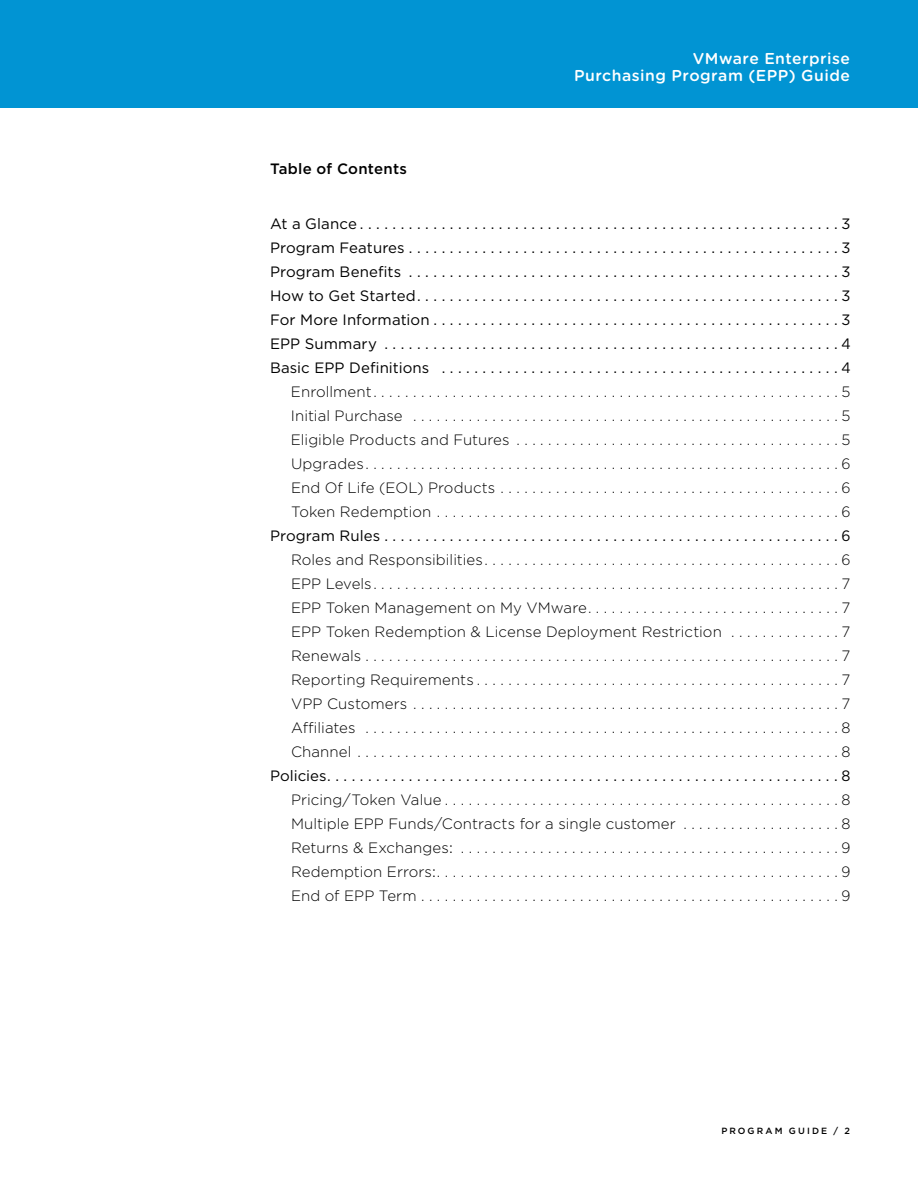
<style>
.page{position:relative;width:918px;height:1188px;background:#fff}
.page>*{position:absolute;margin:0;border:0;box-sizing:border-box;transform-origin:0 0}
.t1{font:500 15.75px/17.2px "Gotham Rounded";letter-spacing:.03em;color:#fff;text-align:right}
.t2{font:300 15px/24px "Gotham";letter-spacing:.005em;color:#000;text-align:justify}
.t3{font:15px/24px "Gotham";letter-spacing:.005em;color:#000;text-align:justify}
.t4{font:500 15px "Gotham";letter-spacing:.015em;color:#000}
.t5{font:500 9px "Gotham";letter-spacing:.235em;color:#000}
</style>
<div class="page">
<div style="left:0;top:0;width:918px;height:108px;background:#0194d3"></div>
<p class="t4" style="left:270px;top:159px;width:139px">Table of Contents</p>
<p class="t1" style="left:574px;top:49px;width:277px">VMware Enterprise<br>Purchasing Program (EPP) Guide</p>
<p class="t3" style="left:270px;top:212px;width:582px">At a Glance . . . . . . . . . . . . . . . . . . . . . . . . . . . . . . . . . . . . . . . . . . . . . . . . . . . . . . . . . . 3<br>Program Features . . . . . . . . . . . . . . . . . . . . . . . . . . . . . . . . . . . . . . . . . . . . . . . . . . . . 3<br>Program Benefits . . . . . . . . . . . . . . . . . . . . . . . . . . . . . . . . . . . . . . . . . . . . . . . . . . . . 3<br>How to Get Started . . . . . . . . . . . . . . . . . . . . . . . . . . . . . . . . . . . . . . . . . . . . . . . . . . . 3<br>For More Information . . . . . . . . . . . . . . . . . . . . . . . . . . . . . . . . . . . . . . . . . . . . . . . . . 3<br>EPP Summary . . . . . . . . . . . . . . . . . . . . . . . . . . . . . . . . . . . . . . . . . . . . . . . . . . . . . . . 4<br>Basic EPP Definitions . . . . . . . . . . . . . . . . . . . . . . . . . . . . . . . . . . . . . . . . . . . . . . . . 4</p>
<p class="t2" style="left:291px;top:380px;width:561px">Enrollment . . . . . . . . . . . . . . . . . . . . . . . . . . . . . . . . . . . . . . . . . . . . . . . . . . . . . . . . . . 5<br>Initial Purchase . . . . . . . . . . . . . . . . . . . . . . . . . . . . . . . . . . . . . . . . . . . . . . . . . . . . . 5<br>Eligible Products and Futures . . . . . . . . . . . . . . . . . . . . . . . . . . . . . . . . . . . . . . . . 5<br>Upgrades . . . . . . . . . . . . . . . . . . . . . . . . . . . . . . . . . . . . . . . . . . . . . . . . . . . . . . . . . . . 6<br>End Of Life (EOL) Products . . . . . . . . . . . . . . . . . . . . . . . . . . . . . . . . . . . . . . . . . . 6<br>Token Redemption . . . . . . . . . . . . . . . . . . . . . . . . . . . . . . . . . . . . . . . . . . . . . . . . . . 6</p>
<p class="t3" style="left:270px;top:524px;width:582px">Program Rules . . . . . . . . . . . . . . . . . . . . . . . . . . . . . . . . . . . . . . . . . . . . . . . . . . . . . . . 6</p>
<p class="t2" style="left:291px;top:548px;width:561px">Roles and Responsibilities . . . . . . . . . . . . . . . . . . . . . . . . . . . . . . . . . . . . . . . . . . . . 6<br>EPP Levels . . . . . . . . . . . . . . . . . . . . . . . . . . . . . . . . . . . . . . . . . . . . . . . . . . . . . . . . . . 7<br>EPP Token Management on My VMware . . . . . . . . . . . . . . . . . . . . . . . . . . . . . . . 7<br>EPP Token Redemption &amp; License Deployment Restriction . . . . . . . . . . . . . 7<br>Renewals . . . . . . . . . . . . . . . . . . . . . . . . . . . . . . . . . . . . . . . . . . . . . . . . . . . . . . . . . . . 7<br>Reporting Requirements . . . . . . . . . . . . . . . . . . . . . . . . . . . . . . . . . . . . . . . . . . . . . 7<br>VPP Customers . . . . . . . . . . . . . . . . . . . . . . . . . . . . . . . . . . . . . . . . . . . . . . . . . . . . . 7<br>Affiliates . . . . . . . . . . . . . . . . . . . . . . . . . . . . . . . . . . . . . . . . . . . . . . . . . . . . . . . . . . . 8<br>Channel . . . . . . . . . . . . . . . . . . . . . . . . . . . . . . . . . . . . . . . . . . . . . . . . . . . . . . . . . . . . 8</p>
<p class="t3" style="left:270px;top:764px;width:582px">Policies . . . . . . . . . . . . . . . . . . . . . . . . . . . . . . . . . . . . . . . . . . . . . . . . . . . . . . . . . . . . . . 8</p>
<p class="t2" style="left:291px;top:788px;width:561px">Pricing/Token Value . . . . . . . . . . . . . . . . . . . . . . . . . . . . . . . . . . . . . . . . . . . . . . . . . 8<br>Multiple EPP Funds/Contracts for a single customer . . . . . . . . . . . . . . . . . . . 8<br>Returns &amp; Exchanges: . . . . . . . . . . . . . . . . . . . . . . . . . . . . . . . . . . . . . . . . . . . . . . . 9<br>Redemption Errors: . . . . . . . . . . . . . . . . . . . . . . . . . . . . . . . . . . . . . . . . . . . . . . . . . . 9<br>End of EPP Term . . . . . . . . . . . . . . . . . . . . . . . . . . . . . . . . . . . . . . . . . . . . . . . . . . . . 9</p>
<p class="t5" style="left:721px;top:1125px;width:130px">Program G uide / 2</p>
</div>
